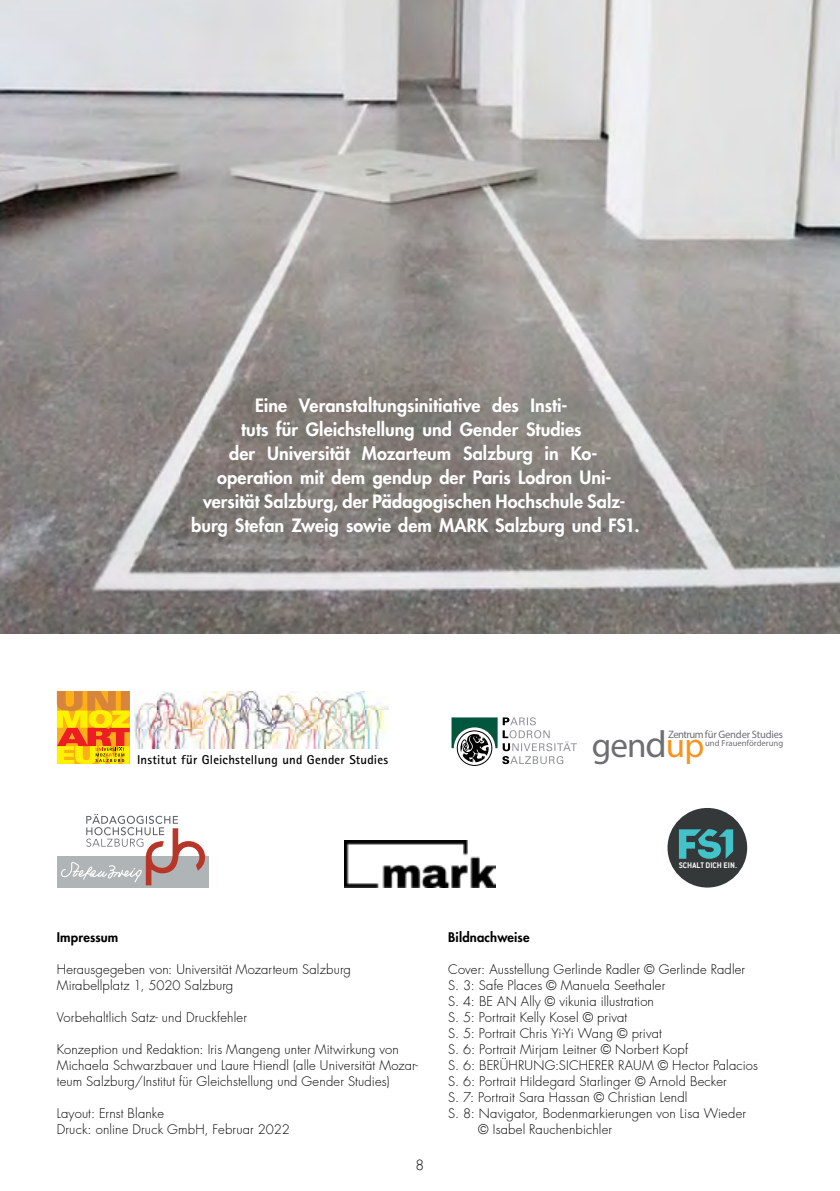
<style>
.page{position:relative;width:840px;height:1191px;background:#fff}
.page>*{position:absolute;margin:0;border:0;box-sizing:border-box;transform-origin:0 0}
.t1{font:35px "Myriad Pro";color:#6d6e71}
.t2{font:800 18px/24px "Futura LT Pro";letter-spacing:.005em;color:#fff;text-align:center}
.t3{font:300 14px "Futura LT Pro";color:#000}
.t4{font:300 13px/16px "Futura LT Pro";letter-spacing:.01em;color:#000}
.t5{font:800 13px "Futura LT Pro";letter-spacing:.01em;color:#000}
.t6{font:700 12.8px "Rotis Sans Serif";letter-spacing:.015em;color:#000}
.t7{font:10.8px "Myriad Pro";letter-spacing:-.02em;color:#6d6e71}
.t8{font:700 9px "Conduit ITC";color:#f7f7f8}
.t9{font:8.6px "Myriad Pro";letter-spacing:-.005em;color:#6d6e71}
.s1{font-size:37.8px}
.s2{color:#f7941e}
</style>
<div class="page">
<img style="left:0;top:0;width:839px;height:634px">
<svg style="left:57px;top:691px;width:73px;height:73px;background:#efa217"></svg>
<img style="left:134px;top:691px;width:254px;height:58px">
<div style="left:456px;top:730px;width:36px;height:35px;border:1px solid #000;border-radius:50%"></div>
<svg style="left:451px;top:717px;width:125px;height:47px"></svg>
<img style="left:344px;top:840px;width:151px;height:47px">
<div style="left:667px;top:808px;width:79px;height:79px;background:#353838;border-radius:50%"></div>
<svg style="left:679px;top:829px;width:53px;height:30px"></svg>
<div style="left:57px;top:856px;width:151px;height:31px;background:#afb5b6"></div>
<svg style="left:61px;top:814px;width:144px;height:71px"></svg>
<p class="t2" style="left:191px;top:393px;width:449px">Eine Veranstaltungsinitiative des Insti-<br>tuts für Gleichstellung und Gender Studies<br>der Universität Mozarteum Salzburg in Ko-<br>operation mit dem gendup der Paris Lodron Uni&shy;versität Salzburg, der Pädagogischen Hochschule Salz&shy;burg Stefan Zweig sowie dem MARK Salzburg und FS1.</p>
<p class="t6" style="left:137px;top:751px;width:252px">Institut für Gleichstellung und Gender Studies</p>
<p class="t7" style="left:667px;top:727px;width:116px">Zentrumfür Gender Studies</p>
<h1 class="t1" style="left:591px;top:723px;width:114px">gen<span class="s1">d</span><span class="s2">up</span></h1>
<p class="t9" style="left:704px;top:737px;width:80px">und Frauenförderung</p>
<p class="t5" style="left:57px;top:927px;width:63px">Impressum</p>
<p class="t4" style="left:57px;top:961px;width:295px">Herausgegeben von: Universität Mozarteum Salzburg<br>Mirabellplatz 1, 5020 Salzburg</p>
<p class="t4" style="left:57px;top:1009px;width:192px">Vorbehaltlich Satz- und Druckfehler</p>
<p class="t4" style="left:57px;top:1041px;width:362px">Konzeption und Redaktion: Iris Mangeng unter Mitwirkung von<br>Michaela Schwarzbauer und Laure Hiendl (alle Universität Mozar&shy;teum Salzburg/Institut für Gleichstellung und Gender Studies)</p>
<p class="t4" style="left:57px;top:1105px;width:234px">Layout: Ernst Blanke<br>Druck: online Druck GmbH, Februar 2022</p>
<p class="t3" style="left:415px;top:1155px;width:10px">8</p>
<p class="t8" style="left:678px;top:859px;width:60px">SCHALT DICH EIN.</p>
<p class="t5" style="left:448px;top:927px;width:83px">Bildnachweise</p>
<p class="t4" style="left:448px;top:961px;width:298px">Cover: Ausstellung Gerlinde Radler © Gerlinde Radler</p>
<p class="t4" style="left:448px;top:977px;width:218px">S. 3: Safe Places © Manuela Seethaler</p>
<p class="t4" style="left:448px;top:993px;width:207px">S. 4: BE AN Ally © vikunia illustration</p>
<p class="t4" style="left:448px;top:1009px;width:180px">S. 5: Portrait Kelly Kosel © privat</p>
<p class="t4" style="left:448px;top:1025px;width:215px">S. 5: Portrait Chris Yi-Yi Wang © privat</p>
<p class="t4" style="left:448px;top:1041px;width:241px">S. 6: Portrait Mirjam Leitner © Norbert Kopf</p>
<p class="t4" style="left:448px;top:1057px;width:311px">S. 6: BERÜHRUNG:SICHERER RAUM © Hector Palacios</p>
<p class="t4" style="left:448px;top:1073px;width:280px">S. 6: Portrait Hildegard Starlinger © Arnold Becker</p>
<p class="t4" style="left:448px;top:1089px;width:241px">S. 7: Portrait Sara Hassan © Christian Lendl</p>
<p class="t4" style="left:448px;top:1105px;width:299px">S. 8: Navigator, Bodenmarkierungen von Lisa Wieder</p>
<p class="t4" style="left:478px;top:1121px;width:135px">© Isabel Rauchenbichler</p>
</div>
